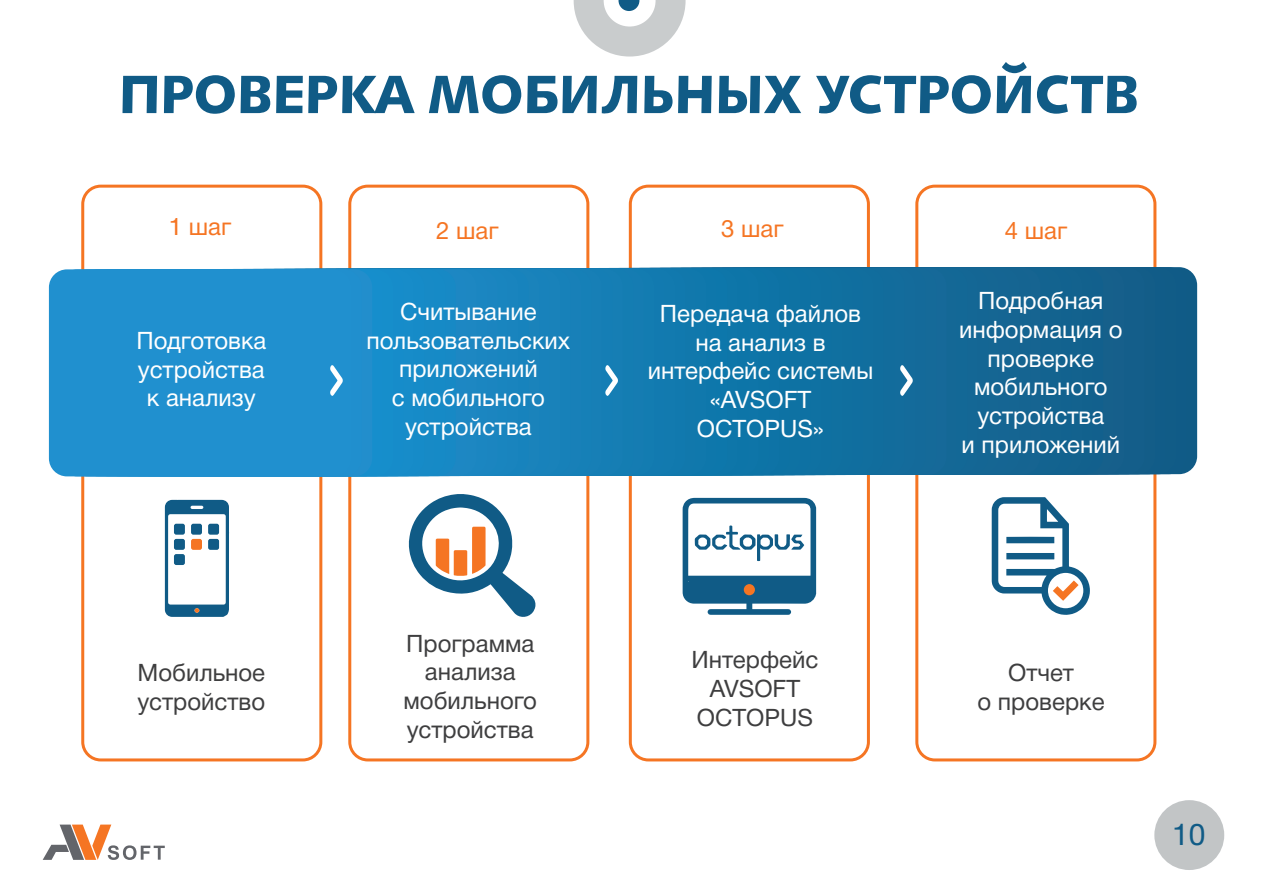
<style>
.page{position:relative;width:1263px;height:893px;background:#fff}
.page>*{position:absolute;margin:0;border:0;box-sizing:border-box;transform-origin:0 0}
.t1{font:54px "Humanist 531 C Black BT";color:#105b86}
.t2{font:30px "Helvetica Neue Cyr";color:#105b86}
.t3{font:24px/28.8px "Helvetica Neue Cyr";color:#fff;text-align:center}
.t4{font:24px/28.8px "Helvetica Neue Cyr";color:#3e3e3f;text-align:center}
.t5{font:24px "Helvetica Neue Cyr";color:#f57523}
</style>
<div class="page">
<div style="left:81px;top:185px;width:241px;height:576px;border:3px solid #f57523;border-radius:18px"></div>
<div style="left:348px;top:185px;width:241px;height:576px;border:3px solid #f57523;border-radius:18px"></div>
<div style="left:629px;top:185px;width:241px;height:576px;border:3px solid #f57523;border-radius:18px"></div>
<div style="left:915px;top:185px;width:241px;height:576px;border:3px solid #f57523;border-radius:18px"></div>
<div style="left:895px;top:267px;width:302px;height:207px;background:#105b86;border-radius:18px"></div>
<div style="left:842px;top:267px;width:303px;height:207px;background:#145e8a;border-radius:18px"></div>
<div style="left:780px;top:267px;width:302px;height:207px;background:#13628e;border-radius:18px"></div>
<div style="left:759px;top:267px;width:302px;height:207px;background:#13638f;border-radius:18px"></div>
<div style="left:748px;top:268px;width:303px;height:207px;background:#136390;border-radius:18px"></div>
<div style="left:686px;top:268px;width:302px;height:207px;background:#146694;border-radius:18px"></div>
<div style="left:644px;top:268px;width:302px;height:207px;background:#166999;border-radius:18px"></div>
<div style="left:592px;top:268px;width:302px;height:207px;background:#126c9c;border-radius:18px"></div>
<div style="left:540px;top:268px;width:302px;height:207px;background:#1070a0;border-radius:18px"></div>
<div style="left:487px;top:268px;width:303px;height:207px;background:#0d72a4;border-radius:18px"></div>
<div style="left:456px;top:268px;width:302px;height:207px;background:#0e75a8;border-radius:18px"></div>
<div style="left:404px;top:268px;width:302px;height:207px;background:#1078ac;border-radius:18px"></div>
<div style="left:383px;top:268px;width:302px;height:207px;background:#1179ae;border-radius:18px"></div>
<div style="left:373px;top:269px;width:302px;height:207px;background:#127aaf;border-radius:18px"></div>
<div style="left:320px;top:269px;width:303px;height:207px;background:#167eb4;border-radius:18px"></div>
<div style="left:279px;top:269px;width:302px;height:207px;background:#1880b8;border-radius:18px"></div>
<div style="left:226px;top:269px;width:303px;height:207px;background:#1783bd;border-radius:18px"></div>
<div style="left:195px;top:269px;width:302px;height:207px;background:#1b85c0;border-radius:18px"></div>
<div style="left:153px;top:269px;width:303px;height:207px;background:#1789c5;border-radius:18px"></div>
<div style="left:112px;top:269px;width:302px;height:207px;background:#178cc9;border-radius:18px"></div>
<div style="left:70px;top:269px;width:302px;height:207px;background:#228ecc;border-radius:18px"></div>
<div style="left:49px;top:269px;width:302px;height:207px;background:#2090cf;border-radius:18px"></div>
<svg style="left:330px;top:365px;width:13px;height:31px"></svg>
<svg style="left:605px;top:365px;width:13px;height:31px"></svg>
<svg style="left:900px;top:365px;width:13px;height:31px"></svg>
<svg style="left:409px;top:494px;width:126px;height:123px"></svg>
<svg style="left:992px;top:497px;width:98px;height:118px"></svg>
<svg style="left:165px;top:500px;width:64px;height:117px"></svg>
<hr style="left:454px;top:892px;width:282px;height:1px;background:#575a5b">
<div style="left:1154px;top:800px;width:70px;height:70px;background:#c2c5c6;border-radius:50%"></div>
<svg style="left:43px;top:825px;width:122px;height:35px"></svg>
<svg style="left:574px;top:0;width:111px;height:57px"></svg>
<div style="left:558px;top:847px;width:152px;height:46px;background:#fff"></div>
<svg style="left:683px;top:498px;width:133px;height:117px"></svg>
<div style="left:174px;top:524px;width:11px;height:11px;background:#105b86;border-radius:2px"></div>
<div style="left:191px;top:524px;width:11px;height:11px;background:#105b86;border-radius:2px"></div>
<div style="left:174px;top:539px;width:11px;height:11px;background:#105b86;border-radius:2px"></div>
<div style="left:174px;top:554px;width:11px;height:11px;background:#105b86;border-radius:2px"></div>
<div style="left:191px;top:539px;width:11px;height:11px;background:#f57523;border-radius:2px"></div>
<div style="left:208px;top:524px;width:11px;height:11px;background:#105b86;border-radius:2px"></div>
<div style="left:208px;top:539px;width:11px;height:11px;background:#105b86;border-radius:2px"></div>
<h1 class="t1" style="left:119px;top:62px;width:1021px">ПРОВЕРКА МОБИЛЬНЫХ УСТРОЙСТВ</h1>
<p class="t5" style="left:169px;top:213px;width:64px">1 шаг</p>
<p class="t5" style="left:436px;top:218px;width:64px">2 шаг</p>
<p class="t5" style="left:721px;top:215px;width:64px">3 шаг</p>
<p class="t5" style="left:1005px;top:218px;width:64px">4 шаг</p>
<p class="t3" style="left:136px;top:326px;width:131px">Подготовка устройства к анализу</p>
<p class="t3" style="left:366px;top:297px;width:205px">Считывание пользовательских приложений<br>с мобильного устройства</p>
<p class="t3" style="left:648px;top:299px;width:227px">Передача файлов на анализ в интерфейс системы «AVSOFT<br>OCTOPUS»</p>
<p class="t3" style="left:959px;top:286px;width:165px">Подробная информация о проверке мобильного устройства<br>и приложений</p>
<p class="t4" style="left:138px;top:658px;width:129px;text-align:left">Мобильное устройство</p>
<p class="t4" style="left:403px;top:629px;width:135px">Программа анализа мобильного устройства</p>
<p class="t4" style="left:691px;top:646px;width:128px">Интерфейс<br>AVSOFT<br>OCTOPUS</p>
<p class="t4" style="left:977px;top:658px;width:129px">Отчет<br>о проверке</p>
<p class="t2" style="left:1172px;top:818px;width:35px">10</p>
</div>
